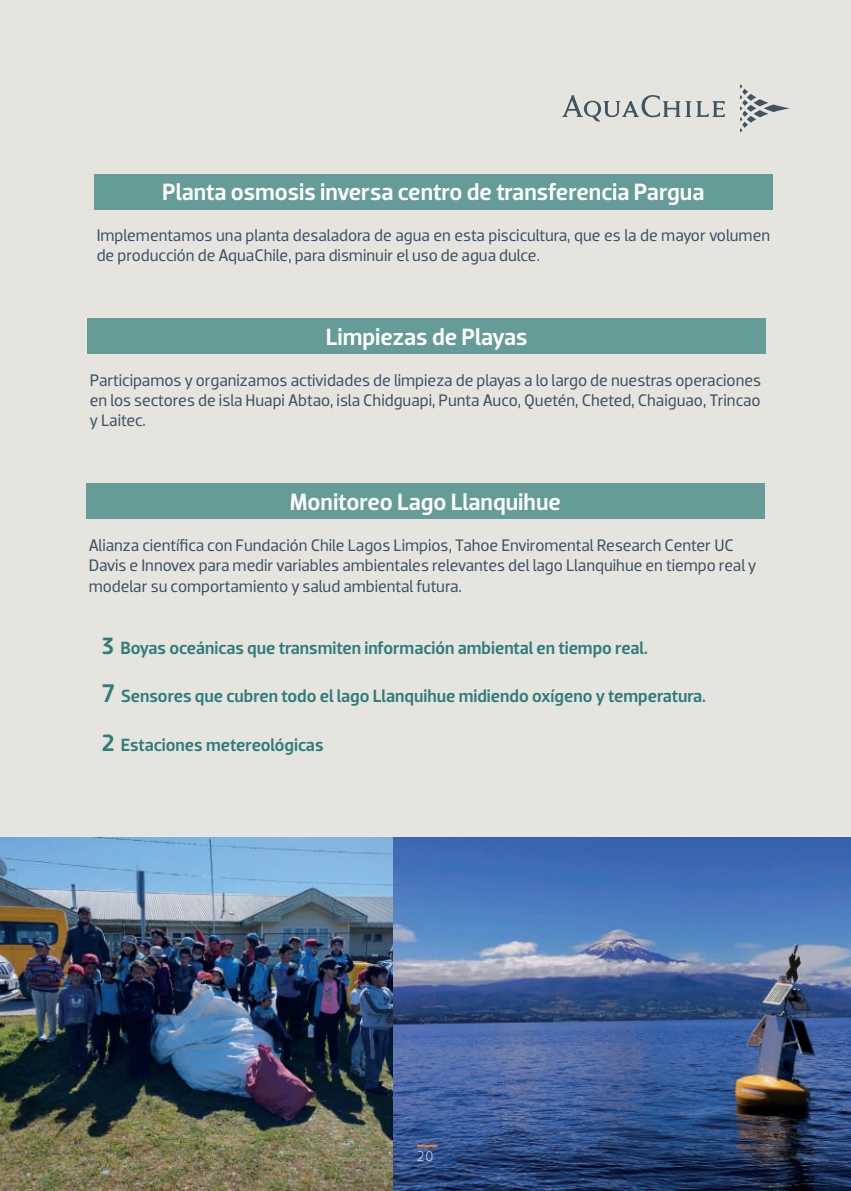
<style>
.page{position:relative;width:851px;height:1191px;background:#fff}
.page>*{position:absolute;margin:0;border:0;box-sizing:border-box;transform-origin:0 0}
.t1{font:500 24px "Dobra";color:#fff}
.t2{font:500 18px "Dobra";color:#2f7d79}
.t3{font:17px/20.4px "Dobra";color:#3e5364}
.t4{font:300 14px "Dobra";color:#fff}
.s1{font-size:24px}
.s2{font-size:26px}
</style>
<div class="page">
<div style="left:0;top:0;width:850px;height:1190px;background:#e6e4df"></div>
<svg style="left:739px;top:84px;width:51px;height:48px"></svg>
<svg style="left:562px;top:95px;width:162px;height:26px"></svg>
<div style="left:94px;top:174px;width:678px;height:35px;background:#669c97"></div>
<div style="left:87px;top:318px;width:679px;height:36px;background:#669c97"></div>
<div style="left:86px;top:483px;width:678px;height:36px;background:#669c97"></div>
<img style="left:0;top:837px;width:394px;height:354px">
<img style="left:394px;top:837px;width:456px;height:354px">
<svg style="left:417px;top:1144px;width:19px;height:2px"></svg>
<h1 class="t1" style="left:162px;top:178px;width:543px">Planta osmosis inversa centro de transferencia Pargua</h1>
<p class="t3" style="left:97px;top:225px;width:674px">Implementamos una planta desaladora de agua en esta piscicultura, que es la de mayor volumen de producción de AquaChile, para disminuir el uso de agua dulce.</p>
<h1 class="t1" style="left:326px;top:322px;width:203px">Limpiezas de Playas</h1>
<p class="t3" style="left:90px;top:370px;width:672px;text-align:justify">Participamos y organizamos actividades de limpieza de playas a lo largo de nuestras operaciones en los sectores de isla Huapi Abtao, isla Chidguapi, Punta Auco, Quetén, Cheted, Chaiguao, Trincao y Laitec.</p>
<h1 class="t1" style="left:290px;top:488px;width:273px">Monitoreo Lago Llanquihue</h1>
<p class="t3" style="left:89px;top:535px;width:669px">Alianza científica con Fundación Chile Lagos Limpios, Tahoe Enviromental Research Center UC<br>Davis e Innovex para medir variables ambientales relevantes del lago Llanquihue en tiempo real y modelar su comportamiento y salud ambiental futura.</p>
<p class="t2" style="left:102px;top:638px;width:547px"><span class="s1">3</span> Boyas oceánicas que transmiten información ambiental en tiempo real.</p>
<p class="t2" style="left:102px;top:686px;width:605px"><span class="s2">7</span> Sensores que cubren todo el lago Llanquihue midiendo oxígeno y temperatura.</p>
<p class="t2" style="left:102px;top:734px;width:223px"><span class="s1">2</span> Estaciones metereológicas</p>
<p class="t4" style="left:417px;top:1148px;width:17px">20</p>
</div>
